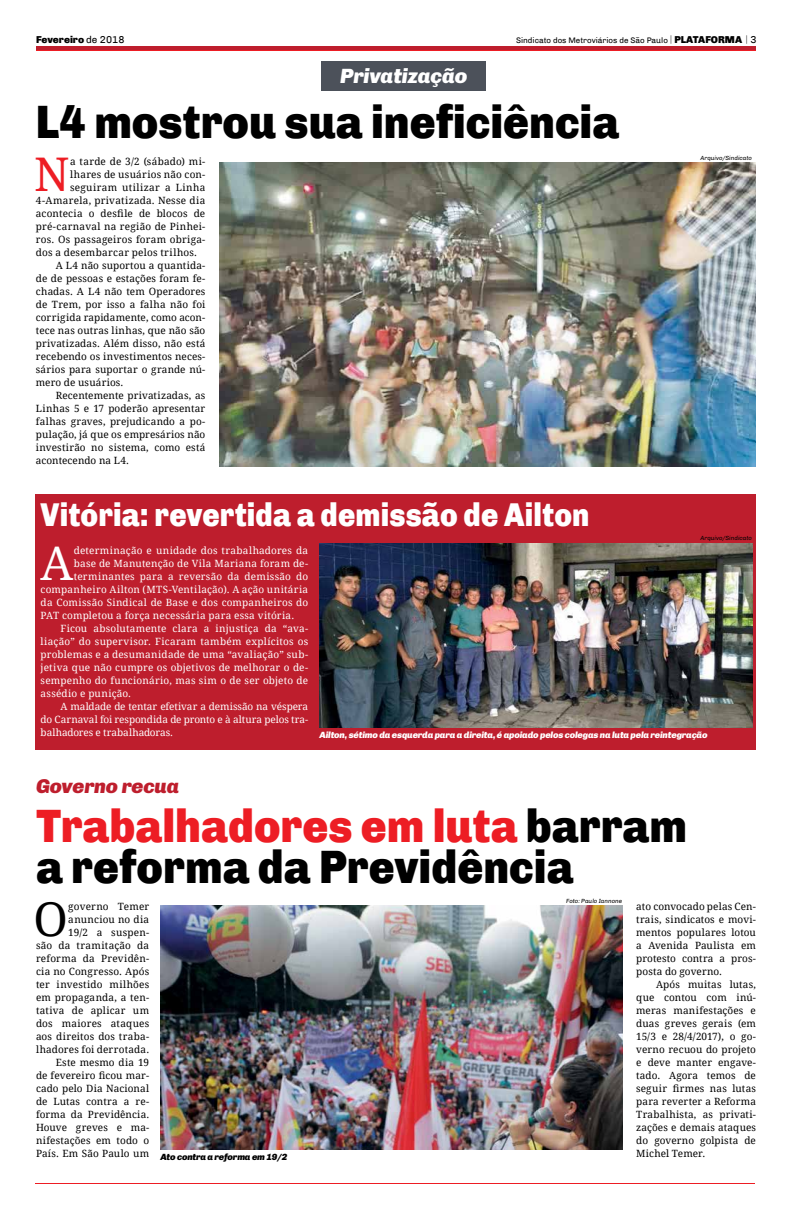
<style>
.page{position:relative;width:792px;height:1224px;background:#fff}
.page>*{position:absolute;margin:0;border:0;box-sizing:border-box;transform-origin:0 0}
.t1{font:900 46.8px/41px "Chivo";color:#000;scale:.92 1}
.t2{font:46.4px "Droid Serif";color:#fff}
.t3{font:46.4px "Droid Serif";color:#ed1d24}
.t4{font:46.4px "Droid Serif";color:#000}
.t5{font:900 33px "Chivo";letter-spacing:.005em;color:#fff;scale:.87 1}
.t6{font:italic 900 20.7px "Chivo";letter-spacing:-.01em;color:#fff}
.t7{font:italic 900 20px "Chivo";letter-spacing:-.01em;color:#be1e2d}
.t8{font:10px/13px "Droid Serif";letter-spacing:.015em;color:#000;text-align:justify}
.t9{font:10px "Droid Serif";letter-spacing:.02em;color:#fff}
.t10{font:10px "Droid Serif";letter-spacing:-.01em;color:#fff}
.t11{font:10px "Droid Serif";letter-spacing:.045em;color:#000}
.t12{font:900 10px "Chivo";color:#000}
.t13{font:italic 900 9px "Chivo";letter-spacing:-.02em;color:#fff}
.t14{font:italic 900 9px "Chivo";letter-spacing:-.02em;color:#000}
.t15{font:8px "Chivo";color:#000}
.t16{font:italic 6px "Chivo";color:#000}
.s1{font-weight:400}
.s2{font-family:"Exo";font-weight:200;font-size:10px}
.s3{font-weight:900;font-size:10px}
.s4{font-size:10px}
.s5{color:#ed1d24}
</style>
<div class="page">
<hr style="left:36px;top:46px;width:720px;height:4px;background:#be1e2d">
<hr style="left:36px;top:50px;width:720px;height:1px;background:#ed1d24">
<hr style="left:35px;top:1183px;width:720px;height:1px;background:#ed1d24">
<div style="left:36px;top:494px;width:720px;height:256px;background:#be1e2d"></div>
<div style="left:322px;top:61px;width:164px;height:30px;background:#4c515a"></div>
<img style="left:220px;top:163px;width:536px;height:304px">
<img style="left:320px;top:543px;width:432px;height:185px">
<img style="left:161px;top:906px;width:461px;height:244px">
<p class="t12" style="left:36px;top:34px;width:90px">Fevereiro <span class="s1">de 2018</span></p>
<p class="t15" style="left:516px;top:36px;width:242px">Sindicato dos Metroviários de São Paulo <span class="s2">|</span> <span class="s3">PLATAFORMA</span> <span class="s2">|</span> <span class="s4">3</span></p>
<h3 class="t6" style="left:340px;top:64px;width:129px">Privatização</h3>
<h1 class="t1" style="left:36px;top:101px;width:636px">L4 mostrou sua ineficiência</h1>
<h2 class="t3" style="left:34px;top:142px;width:37px">N</h2>
<p class="t8" style="left:70px;top:155px;width:137px">a tarde de 3/2 (sábado) mi-</p>
<p class="t8" style="left:70px;top:168px;width:137px">lhares de usuários não con-</p>
<p class="t11" style="left:70px;top:180px;width:137px">seguiram utilizar a Linha</p>
<p class="t8" style="left:36px;top:194px;width:171px">4-Amarela, privatizada. Nesse dia</p>
<p class="t8" style="left:36px;top:207px;width:171px">acontecia o desfile de blocos de</p>
<p class="t8" style="left:36px;top:220px;width:171px">pré-carnaval na região de Pinhei-</p>
<p class="t8" style="left:36px;top:233px;width:171px">ros. Os passageiros foram obriga-</p>
<p class="t8" style="left:36px;top:246px;width:162px">dos a desembarcar pelos trilhos.</p>
<p class="t8" style="left:56px;top:259px;width:151px">A L4 não suportou a quantida-</p>
<p class="t8" style="left:36px;top:272px;width:171px">de de pessoas e estações foram fe-</p>
<p class="t8" style="left:36px;top:285px;width:171px">chadas. A L4 não tem Operadores</p>
<p class="t8" style="left:36px;top:298px;width:171px">de Trem, por isso a falha não foi</p>
<p class="t8" style="left:36px;top:311px;width:171px">corrigida rapidamente, como acon-</p>
<p class="t8" style="left:36px;top:324px;width:171px">tece nas outras linhas, que não são</p>
<p class="t8" style="left:36px;top:337px;width:171px">privatizadas. Além disso, não está</p>
<p class="t8" style="left:36px;top:350px;width:171px">recebendo os investimentos neces-</p>
<p class="t8" style="left:36px;top:363px;width:171px">sários para suportar o grande nú-</p>
<p class="t8" style="left:36px;top:376px;width:89px">mero de usuários.</p>
<p class="t8" style="left:56px;top:389px;width:151px">Recentemente privatizadas, as</p>
<p class="t8" style="left:36px;top:402px;width:171px">Linhas 5 e 17 poderão apresentar</p>
<p class="t8" style="left:36px;top:415px;width:171px">falhas graves, prejudicando a po-</p>
<p class="t8" style="left:36px;top:428px;width:171px">pulação, já que os empresários não</p>
<p class="t8" style="left:36px;top:441px;width:171px">investirão no sistema, como está</p>
<p class="t8" style="left:36px;top:454px;width:95px">acontecendo na L4.</p>
<p class="t16" style="left:701px;top:154px;width:53px">Arquivo/Sindicato</p>
<h3 class="t5" style="left:41px;top:496px;width:632px">Vitória: revertida a demissão de Ailton</h3>
<h2 class="t2" style="left:41px;top:531px;width:34px">A</h2>
<p class="t9" style="left:74px;top:543px;width:236px">determinação e unidade dos trabalhadores da</p>
<p class="t16" style="left:701px;top:534px;width:53px">Arquivo/Sindicato</p>
<p class="t9" style="left:74px;top:556px;width:236px">base de Manutenção de Vila Mariana foram de-</p>
<p class="t9" style="left:74px;top:569px;width:236px">terminantes para a reversão da demissão do</p>
<p class="t9" style="left:41px;top:582px;width:269px">companheiro Ailton (MTS-Ventilação). A ação unitária</p>
<p class="t9" style="left:41px;top:595px;width:269px">da Comissão Sindical de Base e dos companheiros do</p>
<p class="t9" style="left:41px;top:608px;width:255px">PAT completou a força necessária para essa vitória.</p>
<p class="t9" style="left:60px;top:621px;width:249px">Ficou absolutamente clara a injustiça da “ava-</p>
<p class="t9" style="left:41px;top:634px;width:269px">liação” do supervisor. Ficaram também explícitos os</p>
<p class="t9" style="left:41px;top:647px;width:269px">problemas e a desumanidade de uma “avaliação” sub-</p>
<p class="t9" style="left:41px;top:660px;width:269px">jetiva que não cumpre os objetivos de melhorar o de-</p>
<p class="t9" style="left:41px;top:673px;width:269px">sempenho do funcionário, mas sim o de ser objeto de</p>
<p class="t9" style="left:41px;top:686px;width:92px">assédio e punição.</p>
<p class="t10" style="left:60px;top:699px;width:249px">A maldade de tentar efetivar a demissão na véspera</p>
<p class="t10" style="left:41px;top:712px;width:269px">do Carnaval foi respondida de pronto e à altura pelos tra-</p>
<p class="t10" style="left:41px;top:725px;width:134px">balhadores e trabalhadoras.</p>
<p class="t13" style="left:320px;top:730px;width:390px">Ailton, sétimo da esquerda para a direita, é apoiado pelos colegas na luta pela reintegração</p>
<h3 class="t7" style="left:36px;top:774px;width:145px">Governo recua</h3>
<h1 class="t1" style="left:36px;top:806px;width:709px"><span class="s5">Trabalhadores em luta</span> barram a reforma da Previdência</h1>
<h2 class="t4" style="left:33px;top:888px;width:36px">O</h2>
<p class="t16" style="left:566px;top:897px;width:57px">Foto: Paulo Iannone</p>
<p class="t8" style="left:36px;top:900px;width:115px;text-align:right">governo Temer anunciou no dia<br>19/2 a suspen-<br>são da tramitação da reforma da Previdên&shy;cia no Congresso. Após ter investido milhões em propaganda, a ten&shy;tativa de aplicar um dos maiores ataques aos direitos dos traba&shy;lhadores foi derrotada.<br>Este mesmo dia 19<br>de fevereiro ficou mar&shy;cado pelo Dia Nacional de Lutas contra a re&shy;forma da Previdência.<br>Houve greves e ma&shy;nifestações em todo o<br>País. Em São Paulo um</p>
<p class="t8" style="left:636px;top:900px;width:121px">ato convocado pelas Cen&shy;trais, sindicatos e movi&shy;mentos populares lotou a Avenida Paulista em protesto contra a pros&shy;posta do governo.</p>
<p class="t8" style="left:636px;top:978px;width:121px;text-indent:20px">Após muitas lutas, que contou com inú&shy;meras manifestações e duas greves gerais (em 15/3 e 28/4/2017), o go&shy;verno recuou do projeto e deve manter engave&shy;tado. Agora temos de seguir firmes nas lutas para reverter a Reforma Trabalhista, as privati&shy;zações e demais ataques do governo golpista de Michel Temer.</p>
<p class="t14" style="left:161px;top:1152px;width:128px">Ato contra a reforma em 19/2</p>
</div>
